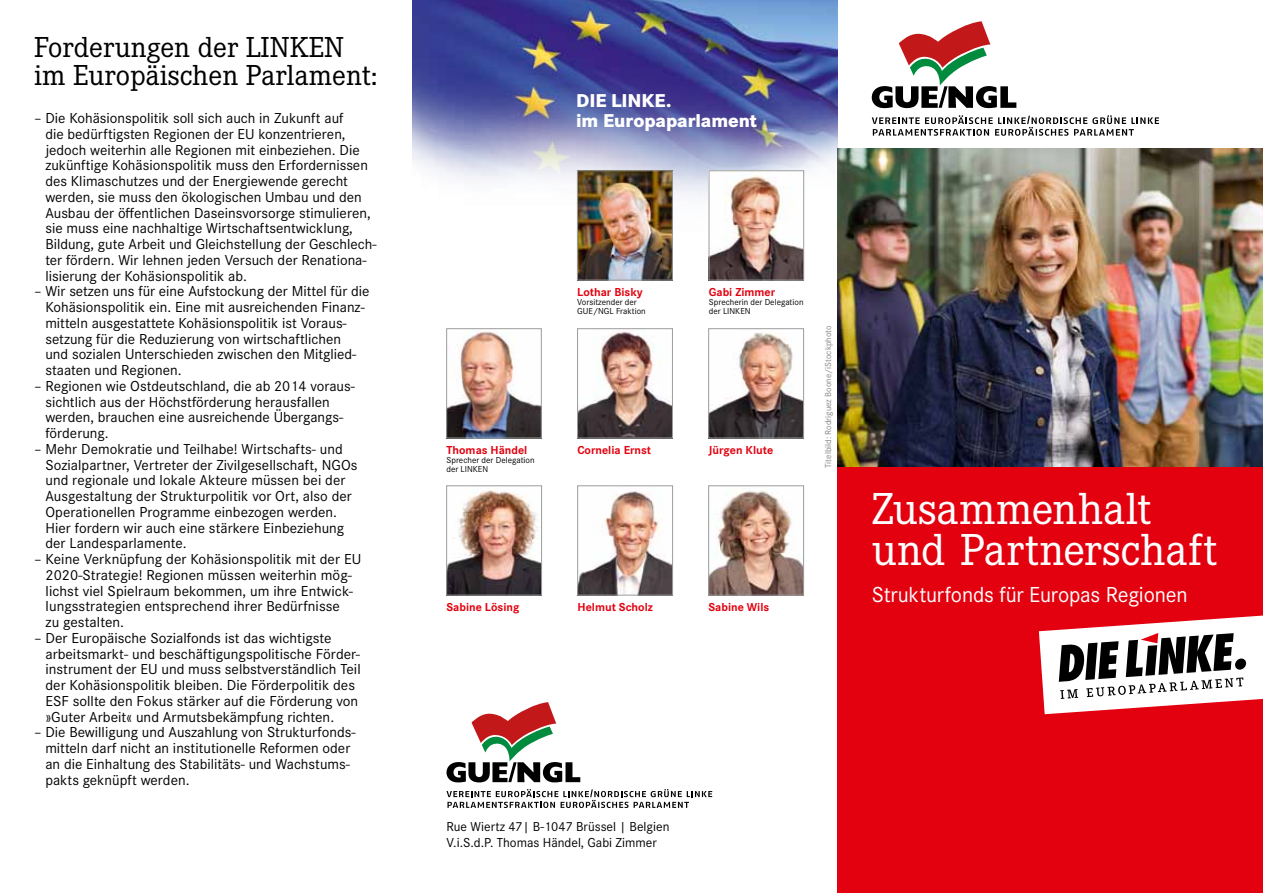
<style>
.page{position:relative;width:1263px;height:893px;background:#fff}
.page>*{position:absolute;margin:0;border:0;box-sizing:border-box;transform-origin:0 0}
.t1{font:46.5px/40.5px "Corporate E";color:#fff}
.t2{font:30px/28.5px "Corporate E";color:#000}
.t3{font:22.5px "Corporate S";letter-spacing:-.01em;color:#fff}
.t4{font:800 19.35px/19.4px "Corporate S";letter-spacing:-.005em;color:#fff}
.t5{font:15px/15.8px "Corporate S";color:#000}
.t6{font:13.5px/16.2px "Corporate S";color:#000}
.t7{font:700 12px "Corporate S";color:#e3000f}
.t8{font:9px/9px "Corporate S";color:#000}
.t9{font:9px "Corporate S";color:#878786}
</style>
<div class="page">
<img style="left:838px;top:148px;width:425px;height:320px">
<div style="left:838px;top:468px;width:425px;height:425px;background:#e3000f"></div>
<svg style="left:872px;top:21px;width:144px;height:87px"></svg>
<svg style="left:872px;top:115px;width:287px;height:21px"></svg>
<svg style="left:1039px;top:616px;width:224px;height:98px"></svg>
<img style="left:412px;top:0;width:426px;height:287px">
<svg style="left:446px;top:702px;width:134px;height:80px"></svg>
<svg style="left:446px;top:789px;width:266px;height:19px"></svg>
<img style="left:711px;top:173px;width:91px;height:105px">
<div style="left:709px;top:171px;width:95px;height:109px;border:1px solid #9c9d9d"></div>
<img style="left:579px;top:173px;width:91px;height:105px">
<div style="left:577px;top:171px;width:95px;height:109px;border:1px solid #9c9d9d"></div>
<img style="left:448px;top:331px;width:91px;height:105px">
<div style="left:446px;top:329px;width:95px;height:109px;border:1px solid #9c9d9d"></div>
<img style="left:579px;top:331px;width:92px;height:105px">
<div style="left:577px;top:329px;width:96px;height:109px;border:1px solid #9c9d9d"></div>
<img style="left:448px;top:490px;width:92px;height:103px">
<div style="left:446px;top:486px;width:96px;height:109px;border:1px solid #9c9d9d"></div>
<img style="left:710px;top:332px;width:92px;height:104px">
<div style="left:708px;top:329px;width:96px;height:109px;border:1px solid #9c9d9d"></div>
<img style="left:710px;top:490px;width:92px;height:103px">
<div style="left:708px;top:486px;width:96px;height:109px;border:1px solid #9c9d9d"></div>
<img style="left:579px;top:491px;width:92px;height:102px">
<div style="left:577px;top:486px;width:96px;height:109px;border:1px solid #9c9d9d"></div>
<h2 class="t2" style="left:34px;top:33px;width:345px">Forderungen der LINKEN im Europäischen Parlament:</h2>
<p class="t5" style="left:45px;top:110px;width:333px;text-indent:-11px">– Die Kohäsionspolitik soll sich auch in Zukunft auf<br>die bedürftigsten Regionen der EU konzentrieren, jedoch weiterhin alle Regionen mit einbeziehen. Die zukünftige Kohäsionspolitik muss den Erfordernissen des Klimaschutzes und der Energiewende gerecht werden, sie muss den ökologischen Umbau und den Ausbau der öffentlichen Daseinsvorsorge stimulieren, sie muss eine nachhaltige Wirtschaftsentwicklung, Bildung, gute Arbeit und Gleichstellung der Geschlech&shy;ter fördern. Wir lehnen jeden Versuch der Renationa&shy;lisierung der Kohäsionspolitik ab.</p>
<p class="t5" style="left:45px;top:283px;width:326px;text-indent:-11px">– Wir setzen uns für eine Aufstockung der Mittel für die Kohäsionspolitik ein. Eine mit ausreichenden Finanz&shy;mitteln ausgestattete Kohäsionspolitik ist Voraus&shy;setzung für die Reduzierung von wirtschaftlichen<br>und sozialen Unterschieden zwischen den Mitglied&shy;staaten und Regionen.</p>
<p class="t5" style="left:45px;top:378px;width:311px;text-indent:-11px">– Regionen wie Ostdeutschland, die ab 2014 voraus&shy;sichtlich aus der Höchstförderung herausfallen werden, brauchen eine ausreichende Übergangs&shy;förderung.</p>
<p class="t5" style="left:45px;top:441px;width:314px;text-indent:-11px">– Mehr Demokratie und Teilhabe! Wirtschafts- und Sozialpartner, Vertreter der Zivilgesellschaft, NGOs und regionale und lokale Akteure müssen bei der Ausgestaltung der Strukturpolitik vor Ort, also der Operationellen Programme einbezogen werden.<br>Hier fordern wir auch eine stärkere Einbeziehung der Landesparlamente.</p>
<p class="t5" style="left:46px;top:551px;width:317px;text-indent:-12px">– Keine Verknüpfung der Kohäsionspolitik mit der EU 2020-Strategie! Regionen müssen weiterhin mög&shy;lichst viel Spielraum bekommen, um ihre Entwick&shy;lungsstrategien entsprechend ihrer Bedürfnisse<br>zu gestalten.</p>
<p class="t5" style="left:45px;top:630px;width:317px;text-indent:-11px">– Der Europäische Sozialfonds ist das wichtigste arbeitsmarkt- und beschäftigungspolitische Förder&shy;instrument der EU und muss selbstverständlich Teil der Kohäsionspolitik bleiben. Die Förderpolitik des ESF sollte den Fokus stärker auf die Förderung von »Guter Arbeit« und Armutsbekämpfung richten.</p>
<p class="t5" style="left:45px;top:724px;width:312px;text-indent:-11px">– Die Bewilligung und Auszahlung von Strukturfonds&shy;mitteln darf nicht an institutionelle Reformen oder an die Einhaltung des Stabilitäts- und Wachstums&shy;pakts geknüpft werden.</p>
<p class="t4" style="left:576px;top:91px;width:182px">DIE LINKE.<br>im Europaparlament</p>
<p class="t7" style="left:577px;top:285px;width:67px">Lothar Bisky</p>
<p class="t8" style="left:577px;top:298px;width:70px">Vorsitzender der<br>GUE/NGL Fraktion</p>
<p class="t7" style="left:446px;top:443px;width:82px">Thomas Händel</p>
<p class="t8" style="left:446px;top:456px;width:90px">Sprecher der Delegation der LINKEN</p>
<p class="t7" style="left:577px;top:443px;width:75px">Cornelia Ernst</p>
<p class="t7" style="left:709px;top:285px;width:68px">Gabi Zimmer</p>
<p class="t8" style="left:709px;top:298px;width:96px">Sprecherin der Delegation der LINKEN</p>
<p class="t7" style="left:708px;top:443px;width:66px">Jürgen Klute</p>
<p class="t9" style="left:823px;top:468px;width:144px;rotate:-90deg">Titelbild: Rodriguez Boone/iStockphoto</p>
<p class="t7" style="left:446px;top:600px;width:74px">Sabine Lösing</p>
<p class="t7" style="left:708px;top:600px;width:62px">Sabine Wils</p>
<p class="t7" style="left:577px;top:600px;width:77px">Helmut Scholz</p>
<h1 class="t1" style="left:872px;top:489px;width:347px">Zusammenhalt und Partnerschaft</h1>
<h3 class="t3" style="left:872px;top:582px;width:317px">Strukturfonds für Europas Regionen</h3>
<p class="t6" style="left:446px;top:818px;width:224px">Rue Wiertz 47| B-1047 Brüssel | Belgien<br>V.i.S.d.P. Thomas Händel, Gabi Zimmer</p>
</div>
